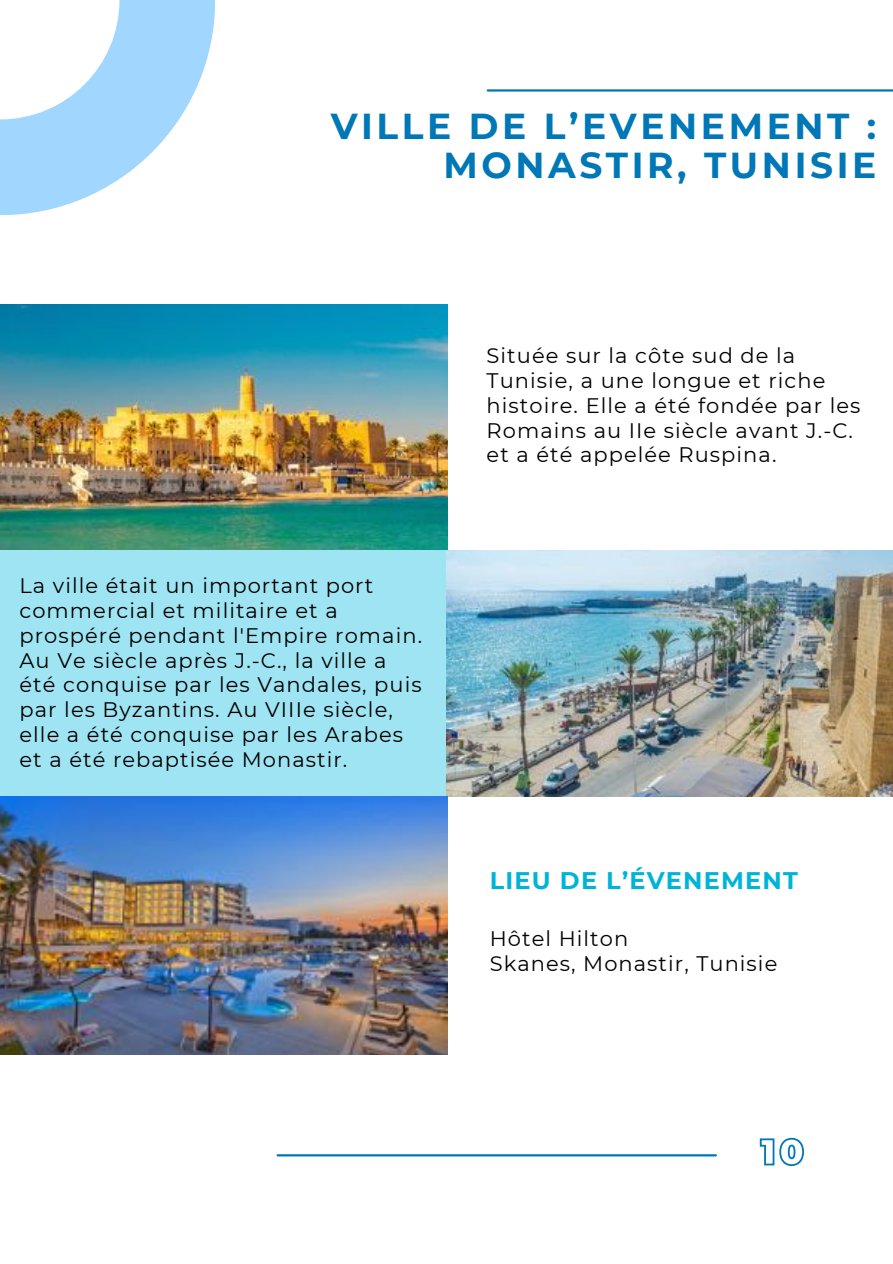
<style>
.page{position:relative;width:893px;height:1264px;background:#fff}
.page>*{position:absolute;margin:0;border:0;box-sizing:border-box;transform-origin:0 0}
.t1{font:700 36px/39.3px "Montserrat";letter-spacing:.1em;color:#0077b6;text-align:right}
.t2{font:700 24px "Montserrat";letter-spacing:.05em;color:#00b4d8}
.t3{font:21px/24.8px "Montserrat";letter-spacing:.05em;color:#000}
</style>
<div class="page">
<hr style="left:277px;top:1154px;width:438px;height:2px;background:#0077b6">
<svg style="left:0;top:0;width:215px;height:215px;fill:#a1d6ff"></svg>
<hr style="left:487px;top:89px;width:405px;height:3px;background:#0077b6">
<img style="left:0;top:304px;width:447px;height:246px">
<div style="left:0;top:550px;width:892px;height:246px;background:#9fe4f2"></div>
<img style="left:446px;top:550px;width:446px;height:246px">
<img style="left:0;top:796px;width:447px;height:258px">
<svg style="left:759px;top:1137px;width:45px;height:29px"></svg>
<h1 class="t1" style="left:330px;top:105px;width:547px">VILLE DE L’EVENEMENT :<br>MONASTIR, TUNISIE</h1>
<p class="t3" style="left:20px;top:572px;width:404px">La ville était un important port commercial et militaire et a prospéré pendant l'Empire romain.<br>Au Ve siècle après J.-C., la ville a été conquise par les Vandales, puis par les Byzantins. Au VIIIe siècle, elle a été conquise par les Arabes et a été rebaptisée Monastir.</p>
<p class="t3" style="left:486px;top:342px;width:375px">Située sur la côte sud de la<br>Tunisie, a une longue et riche histoire. Elle a été fondée par les<br>Romains au IIe siècle avant J.-C. et a été appelée Ruspina.</p>
<p class="t2" style="left:489px;top:863px;width:310px">LIEU DE L’ÉVENEMENT</p>
<p class="t3" style="left:489px;top:925px;width:289px">Hôtel Hilton<br>Skanes, Monastir, Tunisie</p>
</div>
